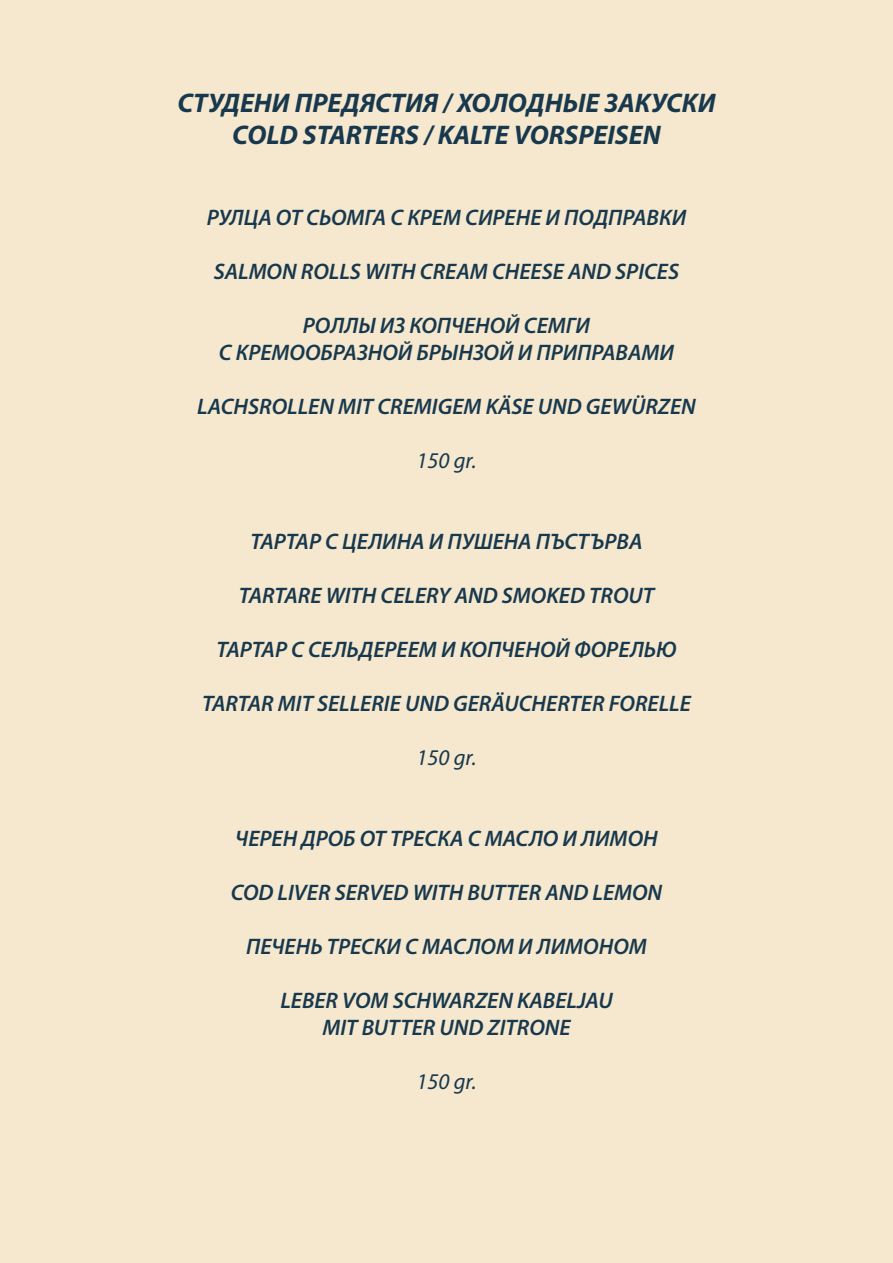
<style>
.page{position:relative;width:893px;height:1263px;background:#f5e8cf}
.page>*{position:absolute;margin:0;border:0;box-sizing:border-box;transform-origin:0 0}
.t1{font:italic 700 27px/32.4px "Myriad Pro";color:#18384d;text-align:center}
.t2{font:italic 600 22.5px/27px "Myriad Pro";color:#18384d;text-align:center}
.t3{font:italic 22.5px "Myriad Pro";color:#18384d}
</style>
<div class="page">
<p class="t1" style="left:177px;top:86px;width:540px">СТУДЕНИ ПРЕДЯСТИЯ / ХОЛОДНЬIЕ ЗАКУСКИ<br>COLD STARTERS / KALTE VORSPEISEN</p>
<p class="t2" style="left:207px;top:203px;width:481px">РУЛЦА ОТ СЬОМГА С КРЕМ СИРЕНЕ И ПОДПРАВКИ</p>
<p class="t2" style="left:214px;top:257px;width:467px">SALMON ROLLS WITH CREAM CHEESE AND SPICES</p>
<p class="t2" style="left:219px;top:311px;width:457px">РОЛЛЫ ИЗ КОПЧЕНОЙ СЕМГИ<br>С КРЕМООБРАЗНОЙ БРЫНЗОЙ И ПРИПРАВАМИ</p>
<p class="t2" style="left:197px;top:392px;width:500px">LACHSROLLEN MIT CREMIGEM KÄSE UND GEWÜRZEN</p>
<p class="t3" style="left:416px;top:447px;width:62px">150 gr.</p>
<p class="t2" style="left:251px;top:527px;width:393px">ТАРТАР С ЦЕЛИНА И ПУШЕНА ПЪСТЪРВА</p>
<p class="t2" style="left:239px;top:581px;width:417px">TARTARE WITH CELERY AND SMOKED TROUT</p>
<p class="t2" style="left:216px;top:635px;width:461px">ТАРТАР С СЕЛЬДЕРЕЕМ И КОПЧЕНОЙ ФОРЕЛЬЮ</p>
<p class="t2" style="left:202px;top:689px;width:490px">TARTAR MIT SELLERIE UND GERÄUCHERTER FORELLE</p>
<p class="t3" style="left:416px;top:744px;width:62px">150 gr.</p>
<p class="t2" style="left:235px;top:824px;width:424px">ЧЕРЕН ДРОБ ОТ ТРЕСКА С МАСЛО И ЛИМОН</p>
<p class="t2" style="left:231px;top:878px;width:433px">COD LIVER SERVED WITH BUTTER AND LEMON</p>
<p class="t2" style="left:246px;top:932px;width:402px">ПЕЧЕНЬ ТРЕСКИ С МАСЛОМ И ЛИМОНОМ</p>
<p class="t2" style="left:280px;top:986px;width:334px">LEBER VOM SCHWARZEN KABELJAU<br>MIT BUTTER UND ZITRONE</p>
<p class="t3" style="left:416px;top:1068px;width:62px">150 gr.</p>
</div>
